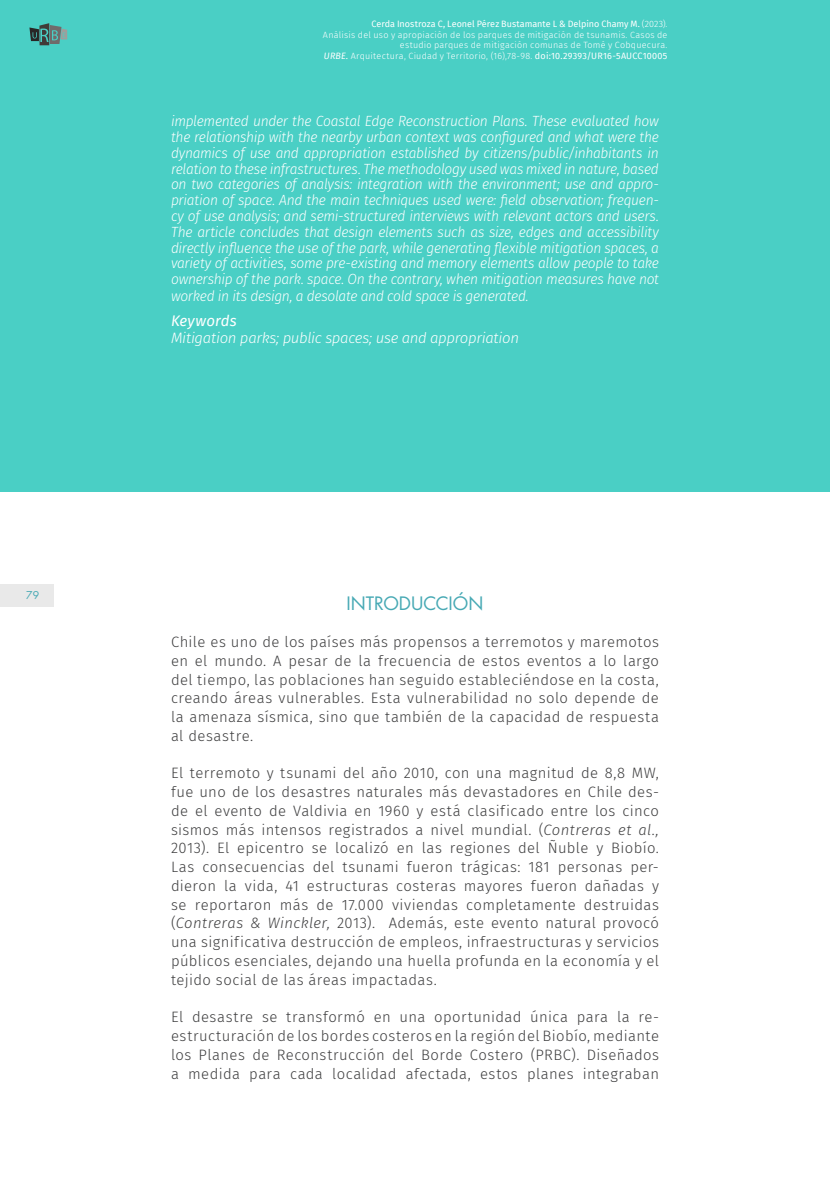
<style>
.page{position:relative;width:830px;height:1191px;background:#fff}
.page>*{position:absolute;margin:0;border:0;box-sizing:border-box;transform-origin:0 0}
.título{font:18px "Futura Std";color:#47a9b4}
.t1{font:300 15px/18.8px "Fira Sans";letter-spacing:.025em;color:#3e3e3f;text-align:justify}
.t2{font:italic 300 15px "Fira Sans";letter-spacing:-.025em;color:#fff}
.t3{font:italic 15px "Fira Sans";letter-spacing:.01em;color:#fff}
.t4{font:italic 300 14.7px/15.8px "Fira Sans";letter-spacing:-.02em;color:#fff;text-align:justify;scale:.94 1}
.t5{font:10.5px "Futura Std";color:#47a9b4}
.t6{font:300 9px/10.8px "Fira Sans";letter-spacing:.025em;color:#fff;text-align:right}
.t7{font:9px "Fira Sans";color:#fff}
.s1{font-weight:300}
.s2{font-weight:400;font-style:italic}
.s3{font-weight:400}
.s4{font-style:italic}
</style>
<div class="page">
<div style="left:0;top:584px;width:53px;height:22px;background:#e9e9e9"></div>
<div style="left:0;top:0;width:829px;height:491px;background:#4acfc5"></div>
<svg style="left:29px;top:23px;width:38px;height:22px"></svg>
<p class="t7" style="left:371px;top:17px;width:297px">Cerda Inostroza C, Leonel Pérez Bustamante L &amp; Delpino Chamy M. <span class="s1">(2023).</span></p>
<p class="t6" style="left:323px;top:29px;width:346px">Análisis del uso y apropiación de los parques de mitigación de tsunamis. Casos de estudio parques de mitigación comunas de Tomé y Cobquecura.</p>
<p class="t6" style="left:324px;top:51px;width:345px"><span class="s2">URBE.</span> Arquitectura, Ciudad y Territorio, (16),78-98. <span class="s3">doi:10.29393/UR16-5AUCC10005</span></p>
<p class="t4" style="left:171px;top:113px;width:520px">implemented under the Coastal Edge Reconstruction Plans. These evaluated how the relationship with the nearby urban context was configured and what were the dynamics of use and appropriation established by citizens/public/inhabitants in relation to these infrastructures. The methodology used was mixed in nature, based on two categories of analysis: integration with the environment; use and appro&shy;priation of space. And the main techniques used were: field observation; frequen&shy;cy of use analysis; and semi-structured interviews with relevant actors and users.<br>The article concludes that design elements such as size, edges and accessibility directly influence the use of the park, while generating flexible mitigation spaces, a variety of activities, some pre-existing and memory elements allow people to take ownership of the park. space. On the contrary, when mitigation measures have not worked in its design, a desolate and cold space is generated.</p>
<p class="t3" style="left:171px;top:309px;width:67px">Keywords</p>
<p class="t2" style="left:171px;top:327px;width:349px">Mitigation parks; public spaces; use and appropriation</p>
<p class="t5" style="left:26px;top:588px;width:14px">79</p>
<p class="título" style="left:346px;top:592px;width:138px">INTRODUCCIÓN</p>
<p class="t1" style="left:171px;top:632px;width:489px">Chile es uno de los países más propensos a terremotos y maremotos en el mundo. A pesar de la frecuencia de estos eventos a lo largo del tiempo, las poblaciones han seguido estableciéndose en la costa, creando áreas vulnerables. Esta vulnerabilidad no solo depende de la amenaza sísmica, sino que también de la capacidad de respuesta al desastre.</p>
<p class="t1" style="left:171px;top:763px;width:489px">El terremoto y tsunami del año 2010, con una magnitud de 8,8 MW, fue uno de los desastres naturales más devastadores en Chile des&shy;de el evento de Valdivia en 1960 y está clasificado entre los cinco sismos más intensos registrados a nivel mundial. (<span class="s4">Contreras et al., </span>2013). El epicentro se localizó en las regiones del Ñuble y Biobío.<br>Las consecuencias del tsunami fueron trágicas: 181 personas per&shy;dieron la vida, 41 estructuras costeras mayores fueron dañadas y se reportaron más de 17.000 viviendas completamente destruidas (<span class="s4">Contreras &amp; Winckler,</span> 2013). Además, este evento natural provocó una significativa destrucción de empleos, infraestructuras y servicios públicos esenciales, dejando una huella profunda en la economía y el tejido social de las áreas impactadas.</p>
<p class="t1" style="left:171px;top:1007px;width:489px">El desastre se transformó en una oportunidad única para la re&shy;estructuración de los bordes costeros en la región del Biobío, mediante los Planes de Reconstrucción del Borde Costero (PRBC). Diseñados a medida para cada localidad afectada, estos planes integraban</p>
</div>
